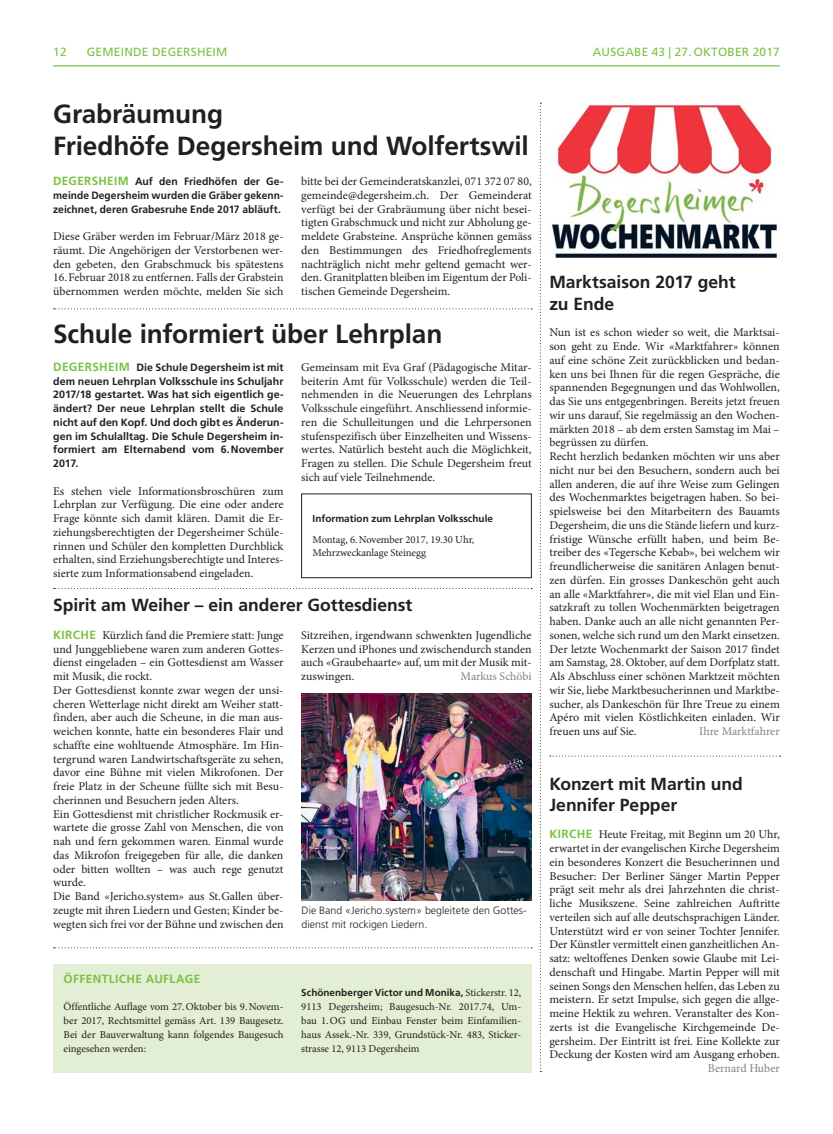
<style>
.page{position:relative;width:833px;height:1134px;background:#fff}
.page>*{position:absolute;margin:0;border:0;box-sizing:border-box;transform-origin:0 0}
.t1{font:700 26.25px/31.2px "Frutiger LT Std";letter-spacing:-.005em;color:#231f20}
.t2{font:700 17.5px/21.2px "Frutiger LT Std";color:#231f20}
.t3{font:11.88px/13.8px "Minion Pro";color:#231f20;text-align:justify}
.t4{font:11.88px "Frutiger LT Std";letter-spacing:.02em;color:#7bc142}
.t5{font:11.88px "Minion Pro";letter-spacing:-.005em;color:#808285}
.t6{font:700 11.88px "Frutiger LT Std";letter-spacing:.03em;color:#7bc142}
.t7{font:700 10.62px/13.8px "Frutiger LT Std";letter-spacing:.005em;color:#231f20;text-align:justify}
.t8{font:10.62px/13.8px "Minion Pro";letter-spacing:-.005em;color:#231f20;text-align:justify}
.t9{font:300 10.62px/13.8px "Frutiger LT Std";color:#231f20}
.t10{font:700 10px "Frutiger LT Std";letter-spacing:.005em;color:#231f20}
.s1{font-size:11.88px;color:#7bc142}
.s2{font-family:"Frutiger LT Std";font-weight:700;color:#7bc142}
.s3{font-family:"Minion Pro";font-weight:400;font-size:10.62px}
</style>
<div class="page">
<div style="left:301px;top:494px;width:230px;height:84px;border:1px solid #231f20"></div>
<div style="left:53px;top:963px;width:479px;height:109px;background:#e2efd4"></div>
<hr style="left:53px;top:65px;width:727px;height:1px;background:#7bc142">
<svg style="left:540px;top:103px;width:1px;height:969px"></svg>
<svg style="left:54px;top:308px;width:478px;height:1px"></svg>
<svg style="left:54px;top:588px;width:478px;height:1px"></svg>
<svg style="left:54px;top:947px;width:478px;height:1px"></svg>
<svg style="left:550px;top:755px;width:230px;height:1px"></svg>
<img style="left:552px;top:104px;width:225px;height:154px">
<img style="left:301px;top:694px;width:230px;height:206px">
<p class="t4" style="left:53px;top:46px;width:15px">12</p>
<p class="t4" style="left:87px;top:46px;width:142px">GEMEINDE DEGERSHEIM</p>
<p class="t4" style="left:593px;top:46px;width:188px">AUSGABE 43 | 27. OKTOBER 2017</p>
<h1 class="t1" style="left:53px;top:100px;width:477px">Grabräumung<br>Friedhöfe Degersheim und Wolfertswil</h1>
<p class="t7" style="left:53px;top:175px;width:232px"><span class="s1">DEGERSHEIM</span> Auf den Friedhöfen der Ge&shy;meinde Degersheim wurden die Gräber gekenn&shy;zeichnet, deren Grabesruhe Ende 2017 abläuft.</p>
<p class="t3" style="left:53px;top:230px;width:232px">Diese Gräber werden im Februar/März 2018 ge&shy;räumt. Die Angehörigen der Verstorbenen wer&shy;den gebeten, den Grabschmuck bis spätestens</p>
<p class="t3" style="left:53px;top:272px;width:232px">16. Februar 2018 zu entfernen. Falls der Grabstein übernommen werden möchte, melden Sie sich</p>
<p class="t3" style="left:301px;top:175px;width:232px">bitte bei der Gemeinderatskanzlei, 071 372 07 80, gemeinde@degersheim.ch. Der Gemeinderat verfügt bei der Grabräumung über nicht besei&shy;tigten Grabschmuck und nicht zur Abholung ge&shy;meldete Grabsteine. Ansprüche können gemäss den Bestimmungen des Friedhofreglements nachträglich nicht mehr geltend gemacht wer&shy;den. Granitplatten bleiben im Eigentum der Poli&shy;tischen Gemeinde Degersheim.</p>
<h1 class="t1" style="left:53px;top:320px;width:391px">Schule informiert über Lehrplan</h1>
<p class="t7" style="left:53px;top:361px;width:232px"><span class="s1">DEGERSHEIM</span> Die Schule Degersheim ist mit dem neuen Lehrplan Volksschule ins Schuljahr 2017/18 gestartet. Was hat sich eigentlich ge&shy;ändert? Der neue Lehrplan stellt die Schule nicht auf den Kopf. Und doch gibt es Änderun&shy;gen im Schulalltag. Die Schule Degersheim in&shy;formiert am Elternabend vom 6. November 2017.</p>
<p class="t3" style="left:53px;top:485px;width:232px">Es stehen viele Informationsbroschüren zum Lehrplan zur Verfügung. Die eine oder andere Frage könnte sich damit klären. Damit die Er&shy;ziehungsberechtigten der Degersheimer Schüle&shy;rinnen und Schüler den kompletten Durchblick erhalten, sind Erziehungsberechtigte und Interes&shy;sierte zum Informationsabend eingeladen.</p>
<p class="t3" style="left:301px;top:361px;width:232px">Gemeinsam mit Eva Graf (Pädagogische Mitar&shy;beiterin Amt für Volksschule) werden die Teil&shy;nehmenden in die Neuerungen des Lehrplans Volksschule eingeführt. Anschliessend informie&shy;ren die Schulleitungen und die Lehrpersonen stufenspezifisch über Einzelheiten und Wissens&shy;wertes. Natürlich besteht auch die Möglichkeit, Fragen zu stellen. Die Schule Degersheim freut sich auf viele Teilnehmende.</p>
<p class="t10" style="left:312px;top:514px;width:182px">Information zum Lehrplan Volksschule</p>
<p class="t8" style="left:312px;top:533px;width:163px">Montag, 6. November 2017, 19.30 Uhr,<br>Mehrzweckanlage Steinegg</p>
<h2 class="t2" style="left:53px;top:596px;width:361px">Spirit am Weiher – ein anderer Gottesdienst</h2>
<p class="t3" style="left:53px;top:629px;width:232px;text-align:left"><span class="s2">KIRCHE</span> Kürzlich fand die Premiere statt: Junge und Junggebliebene waren zum anderen Gottes&shy;dienst eingeladen – ein Gottesdienst am Wasser mit Musik, die rockt.<br>Der Gottesdienst konnte zwar wegen der unsi&shy;cheren Wetterlage nicht direkt am Weiher statt&shy;finden, aber auch die Scheune, in die man aus&shy;weichen konnte, hatte ein besonderes Flair und schaffte eine wohltuende Atmosphäre. Im Hin&shy;tergrund waren Landwirtschaftsgeräte zu sehen, davor eine Bühne mit vielen Mikrofonen. Der freie Platz in der Scheune füllte sich mit Besu&shy;cherinnen und Besuchern jeden Alters.<br>Ein Gottesdienst mit christlicher Rockmusik er&shy;wartete die grosse Zahl von Menschen, die von nah und fern gekommen waren. Einmal wurde das Mikrofon freigegeben für alle, die danken oder bitten wollten – was auch rege genutzt wurde.<br>Die Band «Jericho.system» aus St. Gallen über&shy;zeugte mit ihren Liedern und Gesten; Kinder be&shy;wegten sich frei vor der Bühne und zwischen den</p>
<p class="t3" style="left:301px;top:629px;width:232px">Sitzreihen, irgendwann schwenkten Jugendliche Kerzen und iPhones und zwischendurch standen auch «Graubehaarte» auf, um mit der Musik mit&shy;zuswingen.</p>
<p class="t5" style="left:460px;top:672px;width:73px">Markus Schöbi</p>
<p class="t9" style="left:301px;top:904px;width:226px">Die Band «Jericho.system» begleitete den Gottes&shy;dienst mit rockigen Liedern.</p>
<p class="t6" style="left:64px;top:973px;width:138px">ÖFFENTLICHE AUFLAGE</p>
<p class="t8" style="left:64px;top:1001px;width:221px">Öffentliche Auflage vom 27. Oktober bis 9. Novem&shy;ber 2017, Rechtsmittel gemäss Art. 139 Baugesetz.<br>Bei der Bauverwaltung kann folgendes Baugesuch eingesehen werden:</p>
<p class="t10" style="left:301px;top:988px;width:221px">Schönenberger Victor und Monika, <span class="s3">Sticker str. 12,</span></p>
<p class="t8" style="left:301px;top:1001px;width:221px">9113 Degersheim; Baugesuch-Nr. 2017.74, Um&shy;bau 1. OG und Einbau Fenster beim Einfamilien&shy;haus Assek.-Nr. 339, Grundstück-Nr. 483, Sticker&shy;strasse 12, 9113 Degersheim</p>
<h2 class="t2" style="left:549px;top:272px;width:188px">Marktsaison 2017 geht zu Ende</h2>
<p class="t3" style="left:549px;top:327px;width:232px;text-align:left">Nun ist es schon wieder so weit, die Marktsai&shy;son geht zu Ende. Wir «Marktfahrer» können auf eine schöne Zeit zurückblicken und bedan&shy;ken uns bei Ihnen für die regen Gespräche, die spannenden Begegnungen und das Wohlwollen, das Sie uns entgegenbringen. Bereits jetzt freuen wir uns darauf, Sie regelmässig an den Wochen&shy;märkten 2018 – ab dem ersten Samstag im Mai – begrüssen zu dürfen.<br>Recht herzlich bedanken möchten wir uns aber nicht nur bei den Besuchern, sondern auch bei allen anderen, die auf ihre Weise zum Gelingen des Wochenmarktes beigetragen haben. So bei&shy;spielsweise bei den Mitarbeitern des Bauamts Degersheim, die uns die Stände liefern und kurz&shy;fristige Wünsche erfüllt haben, und beim Be&shy;treiber des «Tegersche Kebab», bei welchem wir freundlicherweise die sanitären Anlagen benut&shy;zen dürfen. Ein grosses Dankeschön geht auch an alle «Marktfahrer», die mit viel Elan und Ein&shy;satzkraft zu tollen Wochenmärkten beigetragen haben. Danke auch an alle nicht genannten Per&shy;sonen, welche sich rund um den Markt einsetzen.<br>Der letzte Wochenmarkt der Saison 2017 findet am Samstag, 28. Oktober, auf dem Dorfplatz statt.<br>Als Abschluss einer schönen Marktzeit möchten wir Sie, liebe Marktbesucherinnen und Marktbe&shy;sucher, als Dankeschön für Ihre Treue zu einem Apéro mit vielen Köstlichkeiten einladen. Wir freuen uns auf Sie.</p>
<p class="t5" style="left:699px;top:727px;width:82px">Ihre Marktfahrer</p>
<h2 class="t2" style="left:549px;top:774px;width:195px">Konzert mit Martin und<br>Jennifer Pepper</h2>
<p class="t3" style="left:549px;top:829px;width:232px"><span class="s2">KIRCHE</span> Heute Freitag, mit Beginn um 20 Uhr, erwartet in der evangelischen Kirche Degersheim ein besonderes Konzert die Besucherinnen und Besucher: Der Berliner Sänger Martin Pepper prägt seit mehr als drei Jahrzehnten die christ&shy;liche Musikszene. Seine zahlreichen Auftritte verteilen sich auf alle deutschsprachigen Länder.<br>Unterstützt wird er von seiner Tochter Jennifer.<br>Der Künstler vermittelt einen ganzheitlichen An&shy;satz: weltoffenes Denken sowie Glaube mit Lei&shy;denschaft und Hingabe. Martin Pepper will mit seinen Songs den Menschen helfen, das Leben zu meistern. Er setzt Impulse, sich gegen die allge&shy;meine Hektik zu wehren. Veranstalter des Kon&shy;zerts ist die Evangelische Kirchgemeinde De&shy;gersheim. Der Eintritt ist frei. Eine Kollekte zur Deckung der Kosten wird am Ausgang erhoben.</p>
<p class="t5" style="left:708px;top:1064px;width:74px">Bernard Huber</p>
</div>
